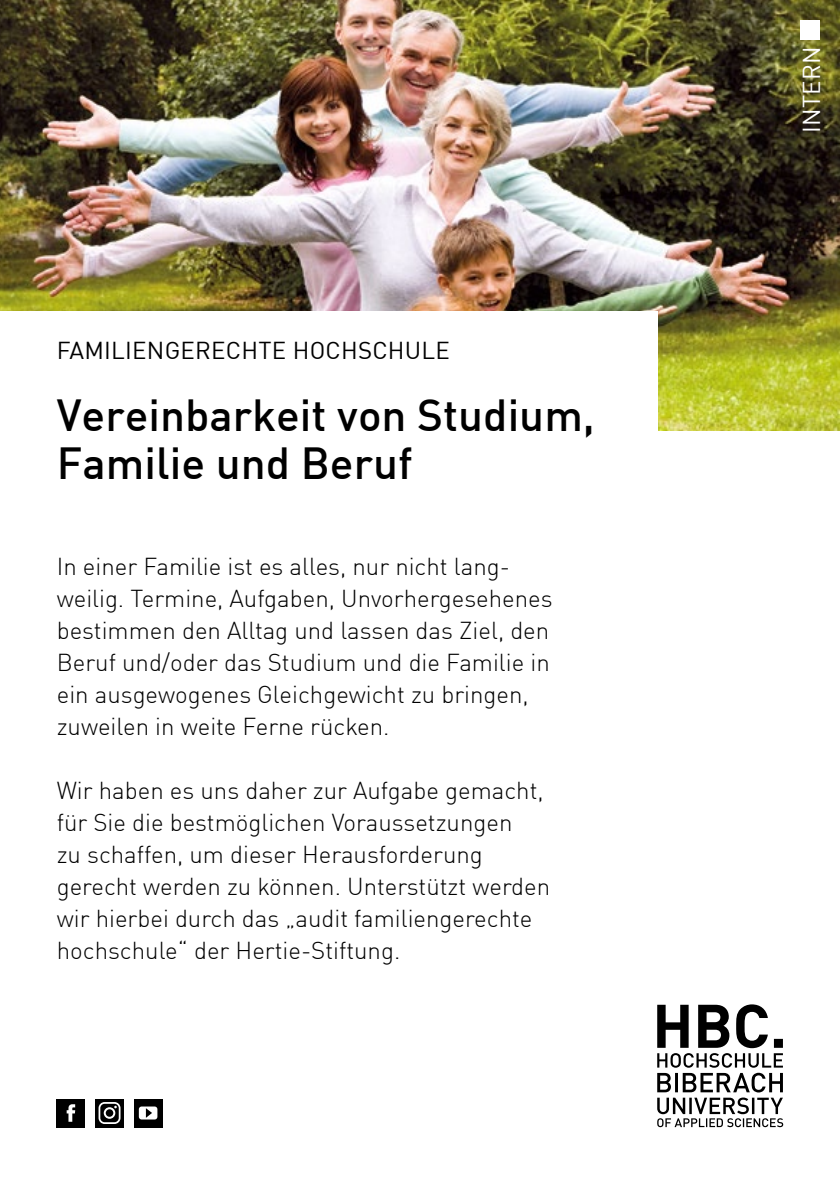
<style>
.page{position:relative;width:840px;height:1191px;background:#fff}
.page>*{position:absolute;margin:0;border:0;box-sizing:border-box;transform-origin:0 0}
.t1{font:500 44px/48px "DIN";color:#000}
.t2{font:300 24px/32px "DIN Offc Pro";color:#000}
.t3{font:24px "DIN";letter-spacing:.01em;color:#000}
.t4{font:24px "DIN";letter-spacing:.01em;color:#fff}
</style>
<div class="page">
<img style="left:0;top:0;width:839px;height:431px">
<svg style="left:657px;top:1004px;width:125px;height:123px"></svg>
<div style="left:0;top:311px;width:656px;height:253px;background:#fff"></div>
<div style="left:799px;top:20px;width:20px;height:19px;background:#fff"></div>
<div style="left:57px;top:1098px;width:28px;height:29px;background:#000"></div>
<svg style="left:67px;top:1104px;width:8px;height:17px"></svg>
<div style="left:134px;top:1098px;width:28px;height:29px;background:#000"></div>
<div style="left:139px;top:1106px;width:18px;height:13px;background:#fff;border-radius:3px"></div>
<svg style="left:146px;top:1108px;width:6px;height:9px"></svg>
<div style="left:95px;top:1098px;width:29px;height:29px;background:#000"></div>
<svg style="left:98px;top:1102px;width:22px;height:22px"></svg>
<p class="t3" style="left:57px;top:335px;width:394px">FAMILIENGERECHTE HOCHSCHULE</p>
<h1 class="t1" style="left:57px;top:396px;width:539px">Vereinbarkeit von Studium,<br>Familie und Beruf</h1>
<p class="t2" style="left:57px;top:549px;width:497px">In einer Familie ist es alles, nur nicht lang&shy;weilig. Termine, Aufgaben, Unvorhergesehenes bestimmen den Alltag und lassen das Ziel, den Beruf und/oder das Studium und die Familie in ein ausgewogenes Gleichgewicht zu bringen, zuweilen in weite Ferne rücken.</p>
<p class="t2" style="left:57px;top:773px;width:494px">Wir haben es uns daher zur Aufgabe gemacht, für Sie die bestmöglichen Voraussetzungen<br>zu schaffen, um dieser Herausforderung gerecht werden zu können. Unterstützt werden wir hierbei durch das „audit familiengerechte hochschule“ der Hertie-Stiftung.</p>
<p class="t4" style="left:796px;top:133px;width:88px;rotate:-90deg">INTERN</p>
</div>
